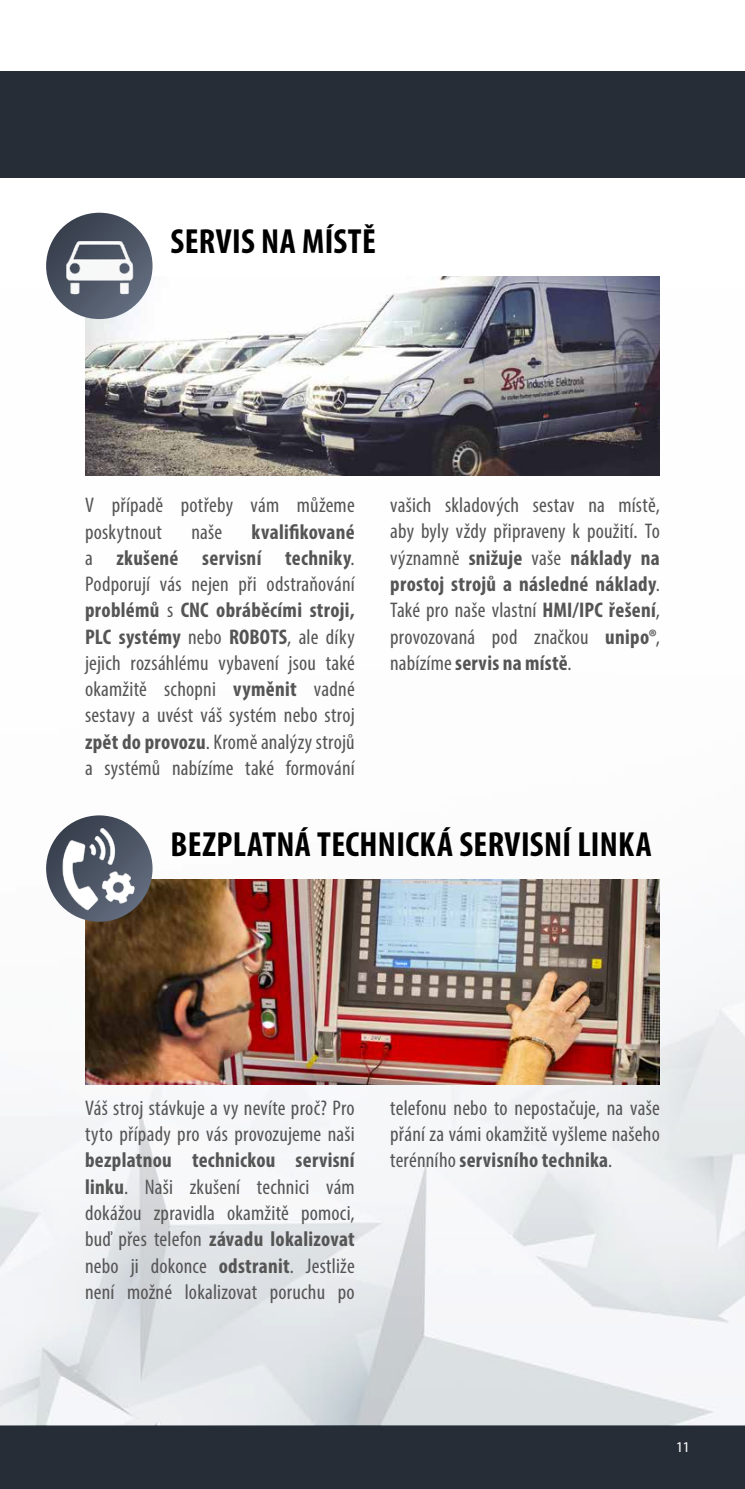
<style>
.page{position:relative;width:745px;height:1489px;background:#fff}
.page>*{position:absolute;margin:0;border:0;box-sizing:border-box;transform-origin:0 0}
.t1{font:700 condensed 35px "Myriad Pro";letter-spacing:.01em;color:#000}
.t2{font:condensed 21.25px/26.2px "Myriad Pro";letter-spacing:.01em;color:#555;text-align:justify}
.t3{font:15px "Myriad Pro";color:#fff}
.s1{font-weight:700}
</style>
<div class="page">
<div style="left:0;top:1424px;width:744px;height:64px;background:#272d37"></div>
<img style="left:0;top:288px;width:744px;height:1136px">
<img style="left:85px;top:276px;width:574px;height:199px">
<img style="left:46px;top:213px;width:106px;height:106px;border-radius:53px">
<img style="left:85px;top:879px;width:574px;height:205px">
<svg style="left:46px;top:815px;width:106px;height:106px;background:#505868"></svg>
<img style="left:54px;top:826px;width:90px;height:85px">
<div style="left:0;top:71px;width:744px;height:106px;background:#272d37"></div>
<h1 class="t1" style="left:170px;top:219px;width:206px">SERVIS NA MÍSTĚ</h1>
<p class="t2" style="left:85px;top:492px;width:271px">V případě potřeby vám můžeme poskytnout</p>
<p class="t2" style="left:85px;top:518px;width:271px;text-indent:166px"><span class="s1">kvalifikované </span>a <span class="s1">zkušené servisní techniky</span>.<br>Podporují vás nejen při odstraňování <span class="s1">problémů</span> s <span class="s1">CNC obráběcími stroji, PLC systémy</span> nebo <span class="s1">ROBOTS</span>, ale díky jejich rozsáhlému vybavení jsou také okamžitě schopni <span class="s1">vyměnit</span> vadné sestavy a uvést váš systém nebo stroj <span class="s1">zpět do provozu</span>. Kromě analýzy strojů a systémů nabízíme také formování</p>
<p class="t2" style="left:191px;top:518px;width:32px">naše</p>
<p class="t2" style="left:390px;top:492px;width:271px">vašich skladových sestav na místě, aby byly vždy připraveny k použití. To významně <span class="s1">snižuje</span> vaše <span class="s1">náklady na prostoj strojů a následné náklady</span>.<br>Také pro naše vlastní <span class="s1">HMI/IPC řešení</span>, provozovaná pod značkou <span class="s1">unipo®</span>, nabízíme <span class="s1">servis na místě</span>.</p>
<h1 class="t1" style="left:170px;top:822px;width:482px">BEZPLATNÁ TECHNICKÁ SERVISNÍ LINKA</h1>
<p class="t2" style="left:85px;top:1094px;width:271px">Váš stroj stávkuje a vy nevíte proč? Pro tyto případy pro vás provozujeme naši</p>
<p class="t2" style="left:85px;top:1146px;width:271px"><span class="s1">bezplatnou technickou servisní linku</span>. Naši zkušení technici vám dokážou zpravidla okamžitě pomoci, buď přes telefon <span class="s1">závadu lokalizovat </span>nebo ji dokonce <span class="s1">odstranit</span>. Jestliže není možné lokalizovat poruchu po</p>
<p class="t2" style="left:390px;top:1094px;width:271px">telefonu nebo to nepostačuje, na vaše přání za vámi okamžitě vyšleme našeho terénního <span class="s1">servisního technika</span>.</p>
<p class="t3" style="left:675px;top:1437px;width:16px">11</p>
</div>
